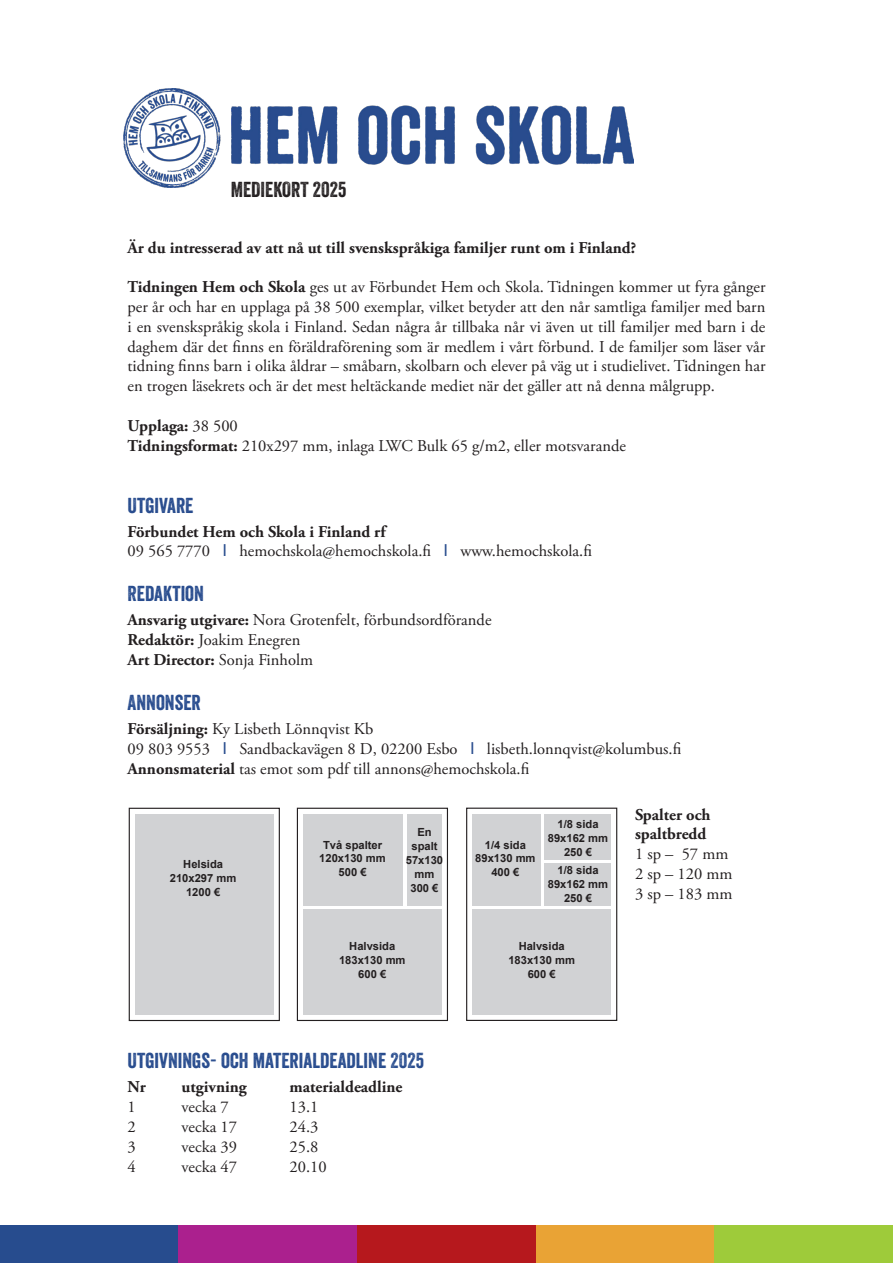
<style>
.page{position:relative;width:893px;height:1263px;background:#fff}
.page>*{position:absolute;margin:0;border:0;box-sizing:border-box;transform-origin:0 0}
.t1{font:21px "Veneer";color:#284c8e}
.t2{font:21px "Veneer";color:#231f20}
.t3{font:16.5px/19.8px "Adobe Garamond Pro";color:#231f20;text-align:justify}
.t4{font:700 16.5px/19.8px "Adobe Garamond Pro";color:#231f20}
.t5{font:700 11.25px/14px "Arial";color:#231f20;text-align:center}
.s1{font-weight:700}
.s2{font-weight:400}
.s3{font-family:"Arial";color:#284c8e}
</style>
<div class="page">
<img style="left:123px;top:88px;width:511px;height:99px">
<div style="left:129px;top:808px;width:151px;height:213px;border:1px solid #231f20"></div>
<div style="left:297px;top:808px;width:151px;height:213px;border:1px solid #231f20"></div>
<div style="left:466px;top:808px;width:151px;height:213px;border:1px solid #231f20"></div>
<div style="left:135px;top:814px;width:139px;height:200px;background:#d1d2d4"></div>
<div style="left:303px;top:909px;width:139px;height:105px;background:#d1d2d4"></div>
<div style="left:303px;top:814px;width:99px;height:91px;background:#d1d2d4"></div>
<div style="left:407px;top:814px;width:35px;height:91px;background:#d1d2d4"></div>
<div style="left:472px;top:909px;width:139px;height:105px;background:#d1d2d4"></div>
<div style="left:472px;top:814px;width:69px;height:91px;background:#d1d2d4"></div>
<div style="left:545px;top:814px;width:66px;height:46px;background:#d1d2d4"></div>
<div style="left:545px;top:863px;width:66px;height:42px;background:#d1d2d4"></div>
<div style="left:0;top:1225px;width:179px;height:38px;background:#274c8e"></div>
<div style="left:179px;top:1225px;width:178px;height:38px;background:#ab208e"></div>
<div style="left:357px;top:1225px;width:179px;height:38px;background:#b6181d"></div>
<div style="left:536px;top:1226px;width:178px;height:37px;background:#e9a335"></div>
<div style="left:714px;top:1225px;width:179px;height:38px;background:#9ecb3a"></div>
<p class="t2" style="left:231px;top:176px;width:117px">MEDIEKORT 2025</p>
<p class="t4" style="left:128px;top:238px;width:510px">Är du intresserad av att nå ut till svenskspråkiga familjer runt om i Finland?</p>
<p class="t3" style="left:128px;top:278px;width:639px"><span class="s1">Tidningen Hem och Skola</span> ges ut av Förbundet Hem och Skola. Tidningen kommer ut fyra gånger per år och har en upplaga på 38 500 exemplar, vilket betyder att den når samtliga familjer med barn i en svenskspråkig skola i Finland. Sedan några år tillbaka når vi även ut till familjer med barn i de daghem där det finns en föräldraförening som är medlem i vårt förbund. I de familjer som läser vår tidning finns barn i olika åldrar – småbarn, skolbarn och elever på väg ut i studielivet. Tidningen har en trogen läsekrets och är det mest heltäckande mediet när det gäller att nå denna målgrupp.</p>
<p class="t4" style="left:128px;top:416px;width:112px">Upplaga: <span class="s2">38 500</span></p>
<p class="t3" style="left:128px;top:436px;width:500px"><span class="s1">Tidningsformat:</span> 210x297 mm, inlaga LWC Bulk 65 g/m2, eller motsvarande</p>
<p class="t1" style="left:128px;top:492px;width:67px">UTGIVARE</p>
<p class="t4" style="left:128px;top:522px;width:260px">Förbundet Hem och Skola i Finland rf</p>
<p class="t3" style="left:128px;top:542px;width:466px">09 565 7770 <span class="s3">I</span> hemochskola@hemochskola.fi <span class="s3">I</span> www.hemochskola.fi</p>
<p class="t1" style="left:128px;top:581px;width:78px">REDAKTION</p>
<p class="t3" style="left:128px;top:611px;width:365px"><span class="s1">Ansvarig utgivare:</span> Nora Grotenfelt, förbundsordförande</p>
<p class="t3" style="left:128px;top:631px;width:174px"><span class="s1">Redaktör:</span> Joakim Enegren</p>
<p class="t4" style="left:128px;top:650px;width:187px">Art Director: <span class="s2">Sonja Finholm</span></p>
<p class="t1" style="left:128px;top:690px;width:75px">ANNONSER</p>
<p class="t3" style="left:128px;top:719px;width:247px"><span class="s1">Försäljning:</span> Ky Lisbeth Lönnqvist Kb</p>
<p class="t3" style="left:128px;top:739px;width:555px">09 803 9553 <span class="s3">I</span> Sandbackavägen 8 D, 02200 Esbo <span class="s3">I</span> lisbeth.lonnqvist@kolumbus.fi</p>
<p class="t3" style="left:128px;top:759px;width:403px"><span class="s1">Annonsmaterial</span> tas emot som pdf till annons@hemochskola.fi</p>
<p class="t5" style="left:183px;top:857px;width:41px">Helsida</p>
<p class="t5" style="left:170px;top:871px;width:68px">210x297 mm</p>
<p class="t5" style="left:186px;top:885px;width:36px">1200 €</p>
<p class="t5" style="left:323px;top:838px;width:61px">Två spalter</p>
<p class="t5" style="left:319px;top:852px;width:68px">120x130 mm</p>
<p class="t5" style="left:339px;top:866px;width:29px">500 €</p>
<p class="t5" style="left:411px;top:825px;width:28px">En spalt</p>
<p class="t5" style="left:406px;top:853px;width:39px">57x130 mm</p>
<p class="t5" style="left:410px;top:881px;width:29px">300 €</p>
<p class="t5" style="left:349px;top:939px;width:48px">Halvsida</p>
<p class="t5" style="left:339px;top:953px;width:68px">183x130 mm</p>
<p class="t5" style="left:358px;top:967px;width:29px">600 €</p>
<p class="t1" style="left:128px;top:1048px;width:298px">UTGIVNINGS- OCH MATERIALDEADLINE 2025</p>
<p class="t4" style="left:128px;top:1077px;width:20px">Nr</p>
<p class="t4" style="left:182px;top:1077px;width:67px">utgivning</p>
<p class="t4" style="left:290px;top:1077px;width:114px">materialdeadline</p>
<p class="t3" style="left:128px;top:1098px;width:10px">1</p>
<p class="t3" style="left:182px;top:1098px;width:49px">vecka 7</p>
<p class="t3" style="left:290px;top:1098px;width:30px">13.1</p>
<p class="t3" style="left:128px;top:1117px;width:10px">2</p>
<p class="t3" style="left:182px;top:1117px;width:57px">vecka 17</p>
<p class="t3" style="left:290px;top:1117px;width:30px">24.3</p>
<p class="t3" style="left:128px;top:1137px;width:10px">3</p>
<p class="t3" style="left:182px;top:1137px;width:57px">vecka 39</p>
<p class="t3" style="left:290px;top:1137px;width:30px">25.8</p>
<p class="t3" style="left:128px;top:1157px;width:10px">4</p>
<p class="t3" style="left:182px;top:1157px;width:57px">vecka 47</p>
<p class="t3" style="left:290px;top:1157px;width:39px">20.10</p>
<p class="t5" style="left:485px;top:838px;width:43px">1/4 sida</p>
<p class="t5" style="left:475px;top:852px;width:62px">89x130 mm</p>
<p class="t5" style="left:491px;top:866px;width:29px">400 €</p>
<p class="t5" style="left:557px;top:817px;width:43px">1/8 sida</p>
<p class="t5" style="left:548px;top:831px;width:62px">89x162 mm</p>
<p class="t5" style="left:564px;top:845px;width:29px">250 €</p>
<p class="t5" style="left:557px;top:863px;width:43px">1/8 sida</p>
<p class="t5" style="left:548px;top:877px;width:62px">89x162 mm</p>
<p class="t5" style="left:564px;top:891px;width:29px">250 €</p>
<p class="t5" style="left:519px;top:939px;width:48px">Halvsida</p>
<p class="t5" style="left:508px;top:953px;width:68px">183x130 mm</p>
<p class="t5" style="left:528px;top:967px;width:29px">600 €</p>
<p class="t4" style="left:635px;top:805px;width:77px">Spalter och spaltbredd</p>
<p class="t3" style="left:635px;top:845px;width:95px">1 sp – 57 mm</p>
<p class="t3" style="left:635px;top:864px;width:99px">2 sp – 120 mm</p>
<p class="t3" style="left:635px;top:884px;width:99px">3 sp – 183 mm</p>
</div>
